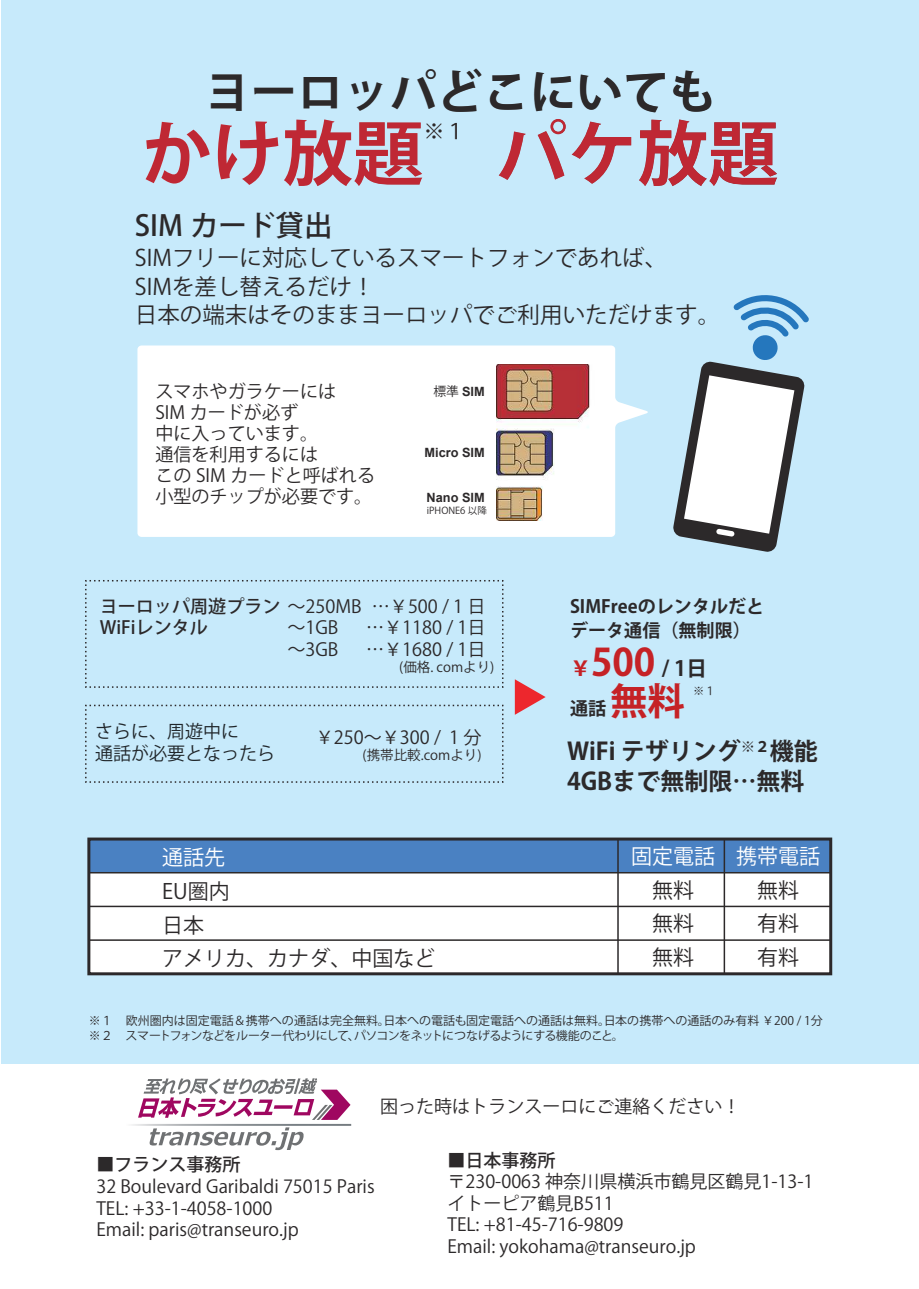
<style>
.page{position:relative;width:919px;height:1289px;background:#fff}
.page>*{position:absolute;margin:0;border:0;box-sizing:border-box;transform-origin:0 0}
.t1{font:700 70.5px "Koz Go Pr 6 N";color:#bf2834}
.t2{font:700 46.5px "Koz Go Pr 6 N";color:#2c292a}
.t3{font:700 37.5px "Koz Go Pr 6 N";color:#c52226}
.t4{font:500 28.5px "Koz Go Pr 6 N";color:#2c292a}
.t5{font:700 24px/30px "Koz Go Pr 6 N";color:#2c292a}
.t6{font:22.5px/28.5px "Koz Go Pr 6 N";color:#2c292a}
.t7{font:21.15px "Koz Go Pr 6 N";color:#2c292a}
.t8{font:21px/33.8px "Koz Go Pr 6 N";color:#2c292a;text-align:justify}
.t9{font:21px "Koz Go Pr 6 N";color:#fff}
.t10{font:18px/21.6px "Koz Go Pro";color:#2c292a}
.t11{font:18px/21px "Koz Go Pr 6 N";color:#2c292a}
.t12{font:700 18px/24px "Koz Go Pr 6 N";color:#2c292a}
.t13{font:500 18px "Koz Go Pro";color:#2c292a}
.t14{font:18px/21.6px "Koz Go Pr 6 N";color:#20262a}
.t15{font:13.5px "Koz Go Pro";color:#2c292a}
.t16{font:700 12.75px "Arial";color:#2c292a}
.t17{font:12px/15px "Koz Go Pr 6 N";color:#2c292a}
.t18{font:11.25px "Koz Go Pr 6 N";color:#2c292a}
.t19{font:9.6px "Koz Go Pr 6 N";color:#2c292a}
.s1{font-family:"Koz Go Pr 6 N";font-weight:400}
.s2{font-family:"Koz Go Pro";font-weight:500}
.s3{font-size:21px}
.s4{font-size:21px;color:#2c292a}
.s5{font-size:37.5px;color:#c52226}
</style>
<div class="page">
<div style="left:1px;top:0;width:917px;height:1063px;background:#c7eafb"></div>
<svg style="left:85px;top:580px;width:419px;height:108px"></svg>
<div style="left:89px;top:839px;width:741px;height:134px;background:#fff"></div>
<div style="left:89px;top:839px;width:741px;height:33px;background:#4a81c2"></div>
<svg style="left:137px;top:345px;width:511px;height:192px;background:#fafdfe"></svg>
<img style="left:496px;top:364px;width:106px;height:156px">
<svg style="left:149px;top:1127px;width:155px;height:23px"></svg>
<svg style="left:138px;top:1078px;width:212px;height:41px"></svg>
<svg style="left:673px;top:295px;width:136px;height:257px"></svg>
<img style="left:211px;top:74px;width:31px;height:37px">
<img style="left:254px;top:88px;width:39px;height:6px">
<img style="left:304px;top:77px;width:33px;height:31px">
<img style="left:351px;top:81px;width:31px;height:30px">
<img style="left:392px;top:69px;width:44px;height:40px">
<img style="left:443px;top:69px;width:38px;height:43px">
<img style="left:490px;top:74px;width:32px;height:36px">
<img style="left:534px;top:72px;width:38px;height:39px">
<img style="left:580px;top:75px;width:40px;height:35px">
<img style="left:626px;top:73px;width:38px;height:39px">
<img style="left:673px;top:71px;width:38px;height:41px">
<img style="left:146px;top:122px;width:63px;height:61px">
<img style="left:218px;top:122px;width:60px;height:63px">
<img style="left:284px;top:120px;width:68px;height:66px">
<img style="left:355px;top:122px;width:67px;height:64px">
<img style="left:427px;top:123px;width:15px;height:16px">
<img style="left:451px;top:123px;width:6px;height:16px">
<img style="left:499px;top:119px;width:66px;height:61px">
<img style="left:572px;top:122px;width:59px;height:62px">
<img style="left:639px;top:119px;width:68px;height:67px">
<img style="left:709px;top:122px;width:68px;height:64px">
<div style="left:87px;top:837px;width:745px;height:138px;border:3px solid #2c292a"></div>
<hr style="left:89px;top:872px;width:741px;height:1px;background:#2c292a">
<hr style="left:89px;top:905px;width:741px;height:2px;background:#2c292a">
<hr style="left:89px;top:939px;width:741px;height:1px;background:#2c292a">
<hr style="left:723px;top:839px;width:2px;height:134px;background:#2c292a">
<hr style="left:617px;top:839px;width:1px;height:134px;background:#2c292a">
<svg style="left:515px;top:679px;width:30px;height:35px"></svg>
<svg style="left:85px;top:704px;width:419px;height:79px"></svg>
<h2 class="t2" style="left:204px;top:66px;width:513px">ヨーロッパどこにいても</h2>
<h1 class="t1" style="left:141px;top:114px;width:283px">かけ放題</h1>
<p class="t7" style="left:423px;top:119px;width:44px">※１</p>
<h1 class="t1" style="left:496px;top:114px;width:283px">パケ放題</h1>
<h3 class="t4" style="left:135px;top:209px;width:199px">SIM カード貸出</h3>
<p class="t6" style="left:135px;top:244px;width:586px">SIMフリーに対応しているスマートフォンであれば、<br>SIMを差し替えるだけ！<br>日本の端末はそのままヨーロッパでご利用いただけます。</p>
<p class="t11" style="left:155px;top:381px;width:221px">スマホやガラケーには<br>SIM カードが必ず<br>中に入っています。<br>通信を利用するには<br>この SIM カードと呼ばれる小型のチップが必要です。</p>
<p class="t16" style="left:433px;top:384px;width:53px"><span class="s1">標準</span> SIM</p>
<p class="t16" style="left:424px;top:445px;width:62px">Micro SIM</p>
<p class="t16" style="left:426px;top:490px;width:60px">Nano SIM</p>
<p class="t19" style="left:427px;top:505px;width:62px">iPHONE6 以降</p>
<p class="t11" style="left:287px;top:595px;width:200px;line-height:21.8px;text-indent:-187px"><span class="s2">ヨーロッパ周遊プラン</span>～250MB …￥500 / 1 日～1GB</p>
<p class="t13" style="left:100px;top:616px;width:110px">WiFiレンタル</p>
<p class="t11" style="left:366px;top:617px;width:121px">…￥1180 / 1日</p>
<p class="t11" style="left:287px;top:639px;width:52px">～3GB</p>
<p class="t11" style="left:366px;top:639px;width:121px">…￥1680 / 1日</p>
<p class="t15" style="left:399px;top:658px;width:97px">(価格. comより)</p>
<p class="t14" style="left:95px;top:721px;width:181px">さらに、周遊中に<br>通話が必要となったら</p>
<p class="t11" style="left:316px;top:727px;width:167px">￥250～￥300 / 1 分</p>
<p class="t15" style="left:362px;top:746px;width:120px">(携帯比較.comより)</p>
<p class="t9" style="left:162px;top:845px;width:64px">通話先</p>
<p class="t8" style="left:162px;top:874px;width:274px;text-align:left">EU圏内<br>日本<br>アメリカ、カナダ、中国など</p>
<p class="t12" style="left:570px;top:594px;width:196px">SIMFreeのレンタルだとデータ通信（無制限）</p>
<h3 class="t3" style="left:570px;top:640px;width:138px"><span class="s3">￥</span>500 <span class="s4">/ 1日</span></h3>
<p class="t12" style="left:570px;top:696px;width:117px">通話 <span class="s5">無料</span></p>
<p class="t18" style="left:693px;top:684px;width:24px">※１</p>
<h3 class="t5" style="left:567px;top:736px;width:252px">WiFi テザリング<sup>※２</sup>機能<br>4GBまで無制限…無料</h3>
<p class="t9" style="left:631px;top:844px;width:85px">固定電話</p>
<p class="t8" style="left:652px;top:873px;width:43px">無料無料無料</p>
<p class="t9" style="left:736px;top:844px;width:85px">携帯電話</p>
<p class="t8" style="left:757px;top:873px;width:43px">無料有料有料</p>
<p class="t17" style="left:89px;top:1013px;width:735px">※１ 欧州圏内は固定電話＆携帯への通話は完全無料。日本への電話も固定電話への通話は無料。日本の携帯への通話のみ有料 ￥200 / 1分※２ スマートフォンなどをルーター代わりにして、パソコンをネットにつなげるようにする機能のこと。</p>
<p class="t11" style="left:380px;top:1095px;width:361px">困った時はトランスーロにご連絡ください！</p>
<p class="t13" style="left:96px;top:1153px;width:145px">■フランス事務所</p>
<p class="t10" style="left:96px;top:1175px;width:280px">32 Boulevard Garibaldi 75015 Paris<br>TEL: +33-1-4058-1000<br>Email: paris@transeuro.jp</p>
<p class="t13" style="left:447px;top:1148px;width:109px">■日本事務所</p>
<p class="t10" style="left:447px;top:1171px;width:367px">〒230-0063 神奈川県横浜市鶴見区鶴見1-13-1イトーピア鶴見B511<br>TEL: +81-45-716-9809<br>Email: yokohama@transeuro.jp</p>
</div>
